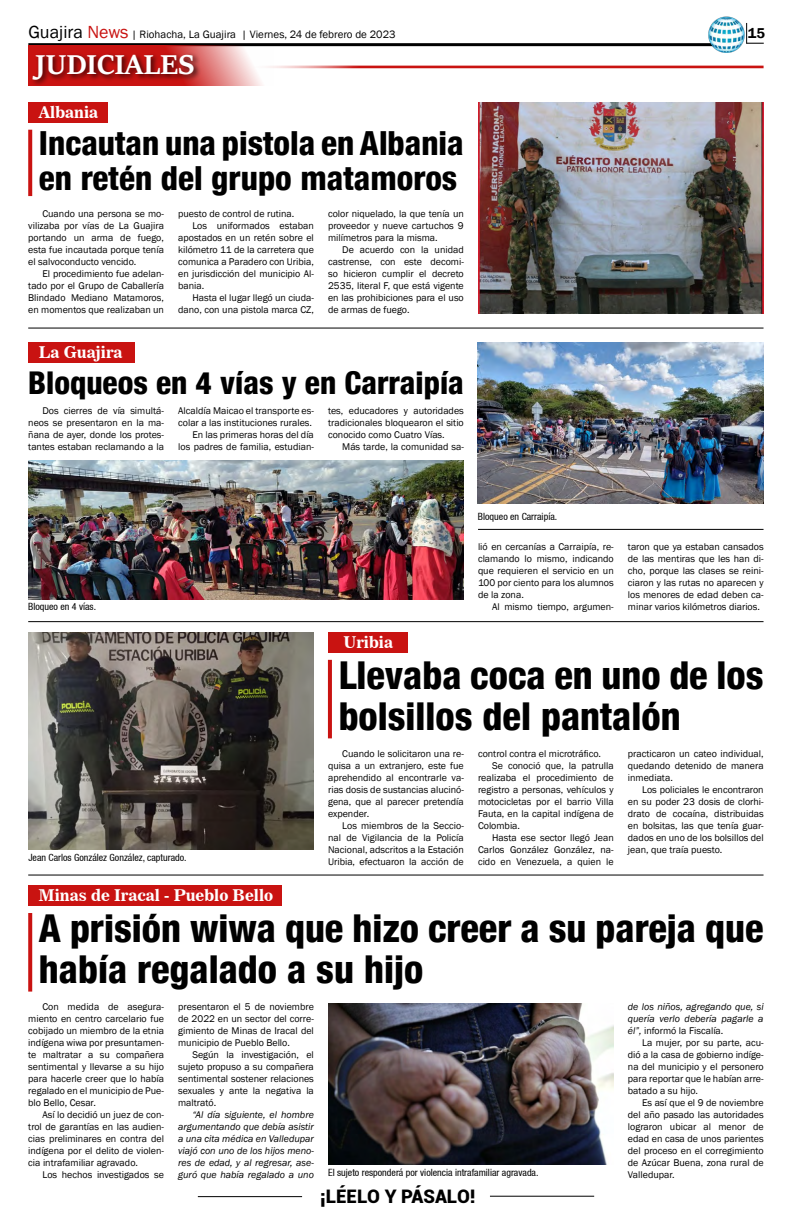
<style>
.page{position:relative;width:792px;height:1224px;background:#fff}
.page>*{position:absolute;margin:0;border:0;box-sizing:border-box;transform-origin:0 0}
.t1{font:800 condensed 38.4px/41.5px "Helvetica 87";color:#000}
.t2{font:800 condensed 33.2px/35.8px "Helvetica 87";color:#000}
.t3{font:800 condensed 31.4px "Helvetica 87";color:#000}
.t4{font:700 30px "Sitka Heading";color:#fff}
.t5{font:900 18.7px "Roboto";color:#000}
.t6{font:16px "News 706 BT Bold C";color:#fff}
.t7{font:600 14.7px "Franklin Gothic";color:#000}
.t8{font:11px "Franklin Gothic";color:#000}
.t9{font:10px/12px "Franklin Gothic";color:#000;text-align:justify}
.t10{font:italic 10px/12px "Franklin Gothic";color:#000;text-align:justify}
.t11{font:condensed 10px "Helvetica 57";color:#000}
.s1{font-size:18px}
.s2{font-size:18px;color:#c91311}
.s3{font-style:normal}
</style>
<div class="page">
<hr style="left:198px;top:1196px;width:104px;height:1px;background:#000">
<hr style="left:490px;top:1196px;width:104px;height:1px;background:#000">
<hr style="left:28px;top:43px;width:688px;height:3px;background:#000">
<img style="left:708px;top:16px;width:37px;height:37px">
<svg style="left:746px;top:23px;width:18px;height:21px"></svg>
<svg style="left:28px;top:130px;width:4px;height:66px"></svg>
<svg style="left:328px;top:660px;width:4px;height:78px"></svg>
<svg style="left:28px;top:913px;width:4px;height:79px"></svg>
<div style="left:28px;top:102px;width:80px;height:21px;background:#c91311"></div>
<div style="left:328px;top:632px;width:80px;height:21px;background:#c91311"></div>
<div style="left:28px;top:885px;width:253px;height:21px;background:#c91311"></div>
<div style="left:28px;top:343px;width:107px;height:20px;background:#c91311"></div>
<hr style="left:28px;top:328px;width:736px;height:1px;background:#000">
<hr style="left:28px;top:621px;width:736px;height:1px;background:#000">
<hr style="left:28px;top:875px;width:736px;height:1px;background:#000">
<hr style="left:478px;top:529px;width:286px;height:1px;background:#000">
<svg style="left:28px;top:45px;width:245px;height:41px"></svg>
<div style="left:30px;top:52px;width:171px;height:35px;background:#000;opacity:.75"></div>
<hr style="left:246px;top:66px;width:518px;height:3px;background:#c91311">
<img style="left:478px;top:102px;width:286px;height:212px">
<img style="left:28px;top:460px;width:436px;height:139px">
<img style="left:478px;top:343px;width:286px;height:160px">
<img style="left:28px;top:632px;width:286px;height:217px">
<img style="left:328px;top:1003px;width:286px;height:161px">
<p class="t8" style="left:28px;top:28px;width:369px"><span class="s1">Guajira</span> <span class="s2">News</span> | Riohacha, La Guajira | Viernes, 24 de febrero de 2023</p>
<h3 class="t7" style="left:748px;top:24px;width:19px">15</h3>
<h3 class="t4" style="left:35px;top:42px;width:161px">JUDICIALES</h3>
<h3 class="t6" style="left:39px;top:102px;width:61px">Albania</h3>
<h2 class="t2" style="left:39px;top:124px;width:426px">Incautan una pistola en Albania en retén del grupo matamoros</h2>
<p class="t9" style="left:28px;top:208px;width:137px;text-indent:14px">Cuando una persona se mo&shy;vilizaba por vías de La Guajira portando un arma de fuego, esta fue incautada porque tenía el salvoconducto vencido.</p>
<p class="t9" style="left:28px;top:268px;width:137px;text-indent:14px">El procedimiento fue adelan&shy;tado por el Grupo de Caballería Blindado Mediano Matamoros, en momentos que realizaban un</p>
<h3 class="t6" style="left:39px;top:343px;width:85px">La Guajira</h3>
<p class="t9" style="left:178px;top:208px;width:118px">puesto de control de rutina.</p>
<p class="t9" style="left:192px;top:220px;width:123px">Los uniformados estaban</p>
<p class="t9" style="left:178px;top:232px;width:137px">apostados en un retén sobre el</p>
<p class="t9" style="left:178px;top:244px;width:137px">kilómetro 11 de la carretera que</p>
<p class="t9" style="left:178px;top:256px;width:137px">comunica a Paradero con Uribia,</p>
<p class="t9" style="left:178px;top:268px;width:137px">en jurisdicción del municipio Al-</p>
<p class="t9" style="left:178px;top:280px;width:28px">bania.</p>
<p class="t9" style="left:192px;top:292px;width:123px">Hasta el lugar llegó un ciuda-</p>
<p class="t9" style="left:178px;top:304px;width:137px">dano, con una pistola marca CZ,</p>
<p class="t9" style="left:328px;top:208px;width:137px">color niquelado, la que tenía un proveedor y nueve cartuchos 9 milímetros para la misma.</p>
<p class="t9" style="left:328px;top:244px;width:137px;text-indent:14px">De acuerdo con la unidad castrense, con este decomi&shy;so hicieron cumplir el decreto 2535, literal F, que está vigente en las prohibiciones para el uso de armas de fuego.</p>
<h3 class="t3" style="left:28px;top:363px;width:437px">Bloqueos en 4 vías y en Carraipía</h3>
<p class="t9" style="left:28px;top:405px;width:137px;text-indent:14px">Dos cierres de vía simultá&shy;neos se presentaron en la ma&shy;ñana de ayer, donde los protes&shy;tantes estaban reclamando a la</p>
<p class="t9" style="left:178px;top:405px;width:137px;text-align:right">Alcaldía Maicao el transporte es&shy;colar a las instituciones rurales.<br>En las primeras horas del día los padres de familia, estudian-</p>
<p class="t9" style="left:328px;top:405px;width:137px">tes, educadores y autoridades tradicionales bloquearon el sitio conocido como Cuatro Vías.</p>
<p class="t9" style="left:342px;top:441px;width:123px">Más tarde, la comunidad sa-</p>
<p class="t11" style="left:28px;top:600px;width:69px">Bloqueo en 4 vías.</p>
<h3 class="t6" style="left:344px;top:633px;width:51px">Uribia</h3>
<p class="t11" style="left:478px;top:511px;width:81px">Bloqueo en Carraipía.</p>
<p class="t9" style="left:478px;top:541px;width:137px">lió en cercanías a Carraipía, re&shy;clamando lo mismo, indicando que requieren el servicio en un 100 por ciento para los alumnos de la zona.</p>
<p class="t9" style="left:492px;top:601px;width:123px">Al mismo tiempo, argumen-</p>
<p class="t9" style="left:628px;top:541px;width:137px">taron que ya estaban cansados de las mentiras que les han di&shy;cho, porque las clases se reini&shy;ciaron y las rutas no aparecen y los menores de edad deben ca&shy;minar varios kilómetros diarios.</p>
<p class="t11" style="left:28px;top:851px;width:160px">Jean Carlos González González, capturado.</p>
<h3 class="t6" style="left:39px;top:886px;width:236px">Minas de Iracal - Pueblo Bello</h3>
<h1 class="t1" style="left:339px;top:653px;width:426px">Llevaba coca en uno de los bolsillos del pantalón</h1>
<p class="t9" style="left:328px;top:748px;width:137px;text-indent:14px">Cuando le solicitaron una re&shy;quisa a un extranjero, este fue aprehendido al encontrarle va&shy;rias dosis de sustancias alucinó&shy;gena, que al parecer pretendía expender.</p>
<p class="t9" style="left:328px;top:820px;width:137px;text-indent:14px">Los miembros de la Seccio&shy;nal de Vigilancia de la Policía Nacional, adscritos a la Estación Uribia, efectuaron la acción de</p>
<p class="t9" style="left:478px;top:748px;width:125px">control contra el microtráfico.</p>
<p class="t9" style="left:492px;top:760px;width:123px">Se conoció que, la patrulla</p>
<p class="t9" style="left:478px;top:772px;width:137px">realizaba el procedimiento de</p>
<p class="t9" style="left:478px;top:784px;width:137px">registro a personas, vehículos y</p>
<p class="t9" style="left:478px;top:796px;width:137px">motocicletas por el barrio Villa</p>
<p class="t9" style="left:478px;top:808px;width:137px">Fauta, en la capital indígena de</p>
<p class="t9" style="left:478px;top:820px;width:44px">Colombia.</p>
<p class="t9" style="left:492px;top:832px;width:123px">Hasta ese sector llegó Jean</p>
<p class="t9" style="left:478px;top:844px;width:137px">Carlos González González, na-</p>
<p class="t9" style="left:478px;top:856px;width:137px">cido en Venezuela, a quien le</p>
<p class="t9" style="left:628px;top:748px;width:137px">practicaron un cateo individual, quedando detenido de manera inmediata.</p>
<p class="t9" style="left:628px;top:784px;width:137px;text-indent:14px">Los policiales le encontraron en su poder 23 dosis de clorhi&shy;drato de cocaína, distribuidas en bolsitas, las que tenía guar&shy;dados en uno de los bolsillos del jean, que traía puesto.</p>
<h1 class="t1" style="left:39px;top:907px;width:726px">A prisión wiwa que hizo creer a su pareja que había regalado a su hijo</h1>
<p class="t9" style="left:28px;top:1001px;width:137px;text-indent:14px">Con medida de asegura&shy;miento en centro carcelario fue cobijado un miembro de la etnia indígena wiwa por presuntamen&shy;te maltratar a su compañera sentimental y llevarse a su hijo para hacerle creer que lo había regalado en el municipio de Pue&shy;blo Bello, Cesar.</p>
<p class="t9" style="left:28px;top:1109px;width:137px;text-indent:14px">Así lo decidió un juez de con&shy;trol de garantías en las audien&shy;cias preliminares en contra del indígena por el delito de violen&shy;cia intrafamiliar agravado.</p>
<p class="t9" style="left:42px;top:1169px;width:123px">Los hechos investigados se</p>
<p class="t9" style="left:178px;top:1001px;width:137px">presentaron el 5 de noviembre de 2022 en un sector del corre&shy;gimiento de Minas de Iracal del municipio de Pueblo Bello.</p>
<p class="t9" style="left:178px;top:1049px;width:137px;text-indent:14px">Según la investigación, el sujeto propuso a su compañera sentimental sostener relaciones sexuales y ante la negativa la maltrató.</p>
<p class="t10" style="left:178px;top:1109px;width:137px;text-indent:14px">“Al día siguiente, el hombre argumentando que debía asistir a una cita médica en Valledupar viajó con uno de los hijos meno&shy;res de edad, y al regresar, ase&shy;guró que había regalado a uno</p>
<p class="t11" style="left:328px;top:1167px;width:212px">El sujeto responderá por violencia intrafamiliar agravada.</p>
<h3 class="t5" style="left:320px;top:1183px;width:157px">¡LÉELO Y PÁSALO!</h3>
<p class="t10" style="left:628px;top:1001px;width:137px">de los niños, agregando que, si quería verlo debería pagarle a él”, <span class="s3">informó la Fiscalía.</span></p>
<p class="t9" style="left:628px;top:1037px;width:137px;text-indent:14px">La mujer, por su parte, acu&shy;dió a la casa de gobierno indíge&shy;na del municipio y el personero para reportar que le habían arre&shy;batado a su hijo.</p>
<p class="t9" style="left:628px;top:1097px;width:137px;text-indent:14px">Es así que el 9 de noviembre del año pasado las autoridades lograron ubicar al menor de edad en casa de unos parientes del proceso en el corregimiento de Azúcar Buena, zona rural de Valledupar.</p>
</div>
